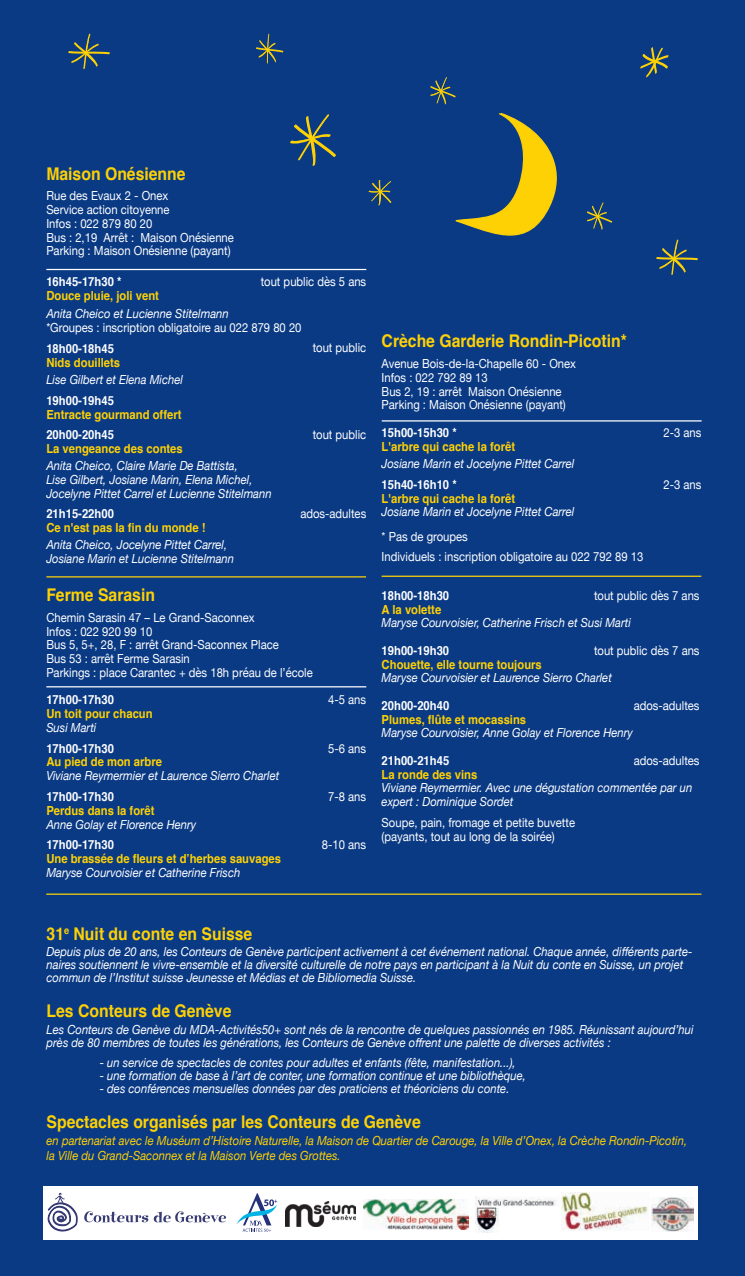
<style>
.page{position:relative;width:745px;height:1276px;background:#fff}
.page>*{position:absolute;margin:0;border:0;box-sizing:border-box;transform-origin:0 0}
.t1{font:700 17.5px "Helvetica";color:#fed105;scale:.9 1}
.t2{font:italic 12.5px/13.8px "Helvetica Neue";color:#fff;scale:.9 1}
.t3{font:12.5px/13.8px "Helvetica Neue";color:#fff;scale:.9 1}
.t4{font:700 12.5px "Helvetica";color:#fed105;scale:.9 1}
.t5{font:700 12.5px "Helvetica";color:#fff;scale:.9 1}
.t6{font:italic 12.5px/14.5px "Helvetica Neue";color:#fed105;scale:.9 1}
.s1{font-family:"Helvetica Neue LT Std"}
</style>
<div class="page">
<div style="left:0;top:0;width:744px;height:1276px;background:#0a3a84"></div>
<hr style="left:46px;top:576px;width:320px;height:1px;background:#fed105">
<hr style="left:381px;top:420px;width:320px;height:1px;background:#fff">
<hr style="left:46px;top:269px;width:320px;height:1px;background:#fff">
<hr style="left:46px;top:686px;width:320px;height:1px;background:#fff">
<hr style="left:381px;top:575px;width:320px;height:2px;background:#fed105">
<svg style="left:586px;top:202px;width:26px;height:28px"></svg>
<svg style="left:640px;top:47px;width:28px;height:31px"></svg>
<svg style="left:455px;top:113px;width:102px;height:123px"></svg>
<svg style="left:430px;top:77px;width:25px;height:28px"></svg>
<svg style="left:290px;top:114px;width:46px;height:52px"></svg>
<svg style="left:256px;top:33px;width:27px;height:31px"></svg>
<svg style="left:368px;top:179px;width:23px;height:27px"></svg>
<svg style="left:656px;top:239px;width:42px;height:36px"></svg>
<svg style="left:68px;top:33px;width:42px;height:36px"></svg>
<hr style="left:46px;top:893px;width:655px;height:2px;background:#fed105">
<div style="left:43px;top:1185px;width:654px;height:54px;background:#fff"></div>
<svg style="left:84px;top:1211px;width:64px;height:11px"></svg>
<svg style="left:48px;top:1192px;width:29px;height:39px"></svg>
<svg style="left:154px;top:1211px;width:72px;height:11px"></svg>
<img style="left:285px;top:1201px;width:70px;height:25px">
<img style="left:363px;top:1199px;width:105px;height:30px">
<img style="left:475px;top:1206px;width:22px;height:26px">
<img style="left:475px;top:1196px;width:81px;height:10px">
<img style="left:561px;top:1193px;width:87px;height:37px">
<svg style="left:236px;top:1193px;width:41px;height:38px"></svg>
<img style="left:651px;top:1197px;width:41px;height:35px">
<h1 class="t1" style="left:46px;top:159px;width:156px">Maison Onésienne</h1>
<p class="t3" style="left:46px;top:190px;width:210px">Rue des Evaux 2 - Onex<br>Service action <span class="s1">citoyenne<br></span>Infos : 022 879 80 20<br>Bus : 2,19 Arrêt : Maison Onésienne<br>Parking : Maison Onésienne (payant)</p>
<p class="t5" style="left:46px;top:272px;width:85px">16h45-17h30 *</p>
<p class="t3" style="left:260px;top:276px;width:119px">tout public dès 5 ans</p>
<p class="t4" style="left:46px;top:286px;width:127px">Douce pluie, joli vent</p>
<p class="t2" style="left:46px;top:307px;width:204px">Anita Cheico et Lucienne Stitelmann</p>
<p class="t3" style="left:312px;top:341px;width:61px">tout public</p>
<p class="t3" style="left:46px;top:321px;width:285px">*Groupes : inscription obligatoire au 022 879 80 20</p>
<p class="t5" style="left:46px;top:338px;width:77px">18h00-18h45</p>
<p class="t4" style="left:46px;top:352px;width:83px">Nids douillets</p>
<p class="t2" style="left:46px;top:373px;width:153px">Lise Gilbert et Elena Michel</p>
<p class="t5" style="left:46px;top:390px;width:77px">19h00-19h45</p>
<p class="t4" style="left:46px;top:404px;width:152px">Entracte gourmand offert</p>
<p class="t5" style="left:46px;top:425px;width:77px">20h00-20h45</p>
<p class="t4" style="left:46px;top:439px;width:153px">La vengeance des contes</p>
<p class="t2" style="left:46px;top:460px;width:252px">Anita Cheico, Claire Marie De Battista,<br>Lise Gilbert, Josiane Marin, Elena Michel,<br>Jocelyne Pittet Carrel et Lucienne Stitelmann</p>
<p class="t5" style="left:46px;top:503px;width:77px">21h15-22h00</p>
<p class="t3" style="left:300px;top:507px;width:75px">ados-adultes</p>
<p class="t4" style="left:46px;top:517px;width:178px">Ce n'est pas la fin du monde !</p>
<p class="t2" style="left:46px;top:538px;width:210px">Anita Cheico, Jocelyne Pittet Carrel,<br>Josiane Marin et Lucienne Stitelmann</p>
<p class="t3" style="left:312px;top:428px;width:61px">tout public</p>
<h1 class="t1" style="left:46px;top:581px;width:122px">Ferme Sarasin</h1>
<p class="t3" style="left:46px;top:611px;width:297px">Chemin Sarasin 47 – Le Grand-Saconnex<br>Infos : 022 920 99 10<br>Bus 5, 5+, 28, F : arrêt Grand-Saconnex Place<br>Bus 53 : arrêt Ferme Sarasin<br>Parkings : place Carantec + dès 18h préau de l’école</p>
<p class="t5" style="left:46px;top:690px;width:77px">17h00-17h30</p>
<p class="t3" style="left:328px;top:694px;width:44px">4-5 ans</p>
<p class="t4" style="left:46px;top:703px;width:120px">Un toit pour chacun</p>
<p class="t2" style="left:46px;top:721px;width:57px">Susi Marti</p>
<p class="t5" style="left:46px;top:738px;width:77px">17h00-17h30</p>
<p class="t3" style="left:328px;top:742px;width:44px">5-6 ans</p>
<p class="t4" style="left:46px;top:752px;width:130px">Au pied de mon arbre</p>
<p class="t2" style="left:46px;top:769px;width:260px">Viviane Reymermier et Laurence Sierro Charlet</p>
<p class="t5" style="left:46px;top:786px;width:77px">17h00-17h30</p>
<p class="t3" style="left:328px;top:790px;width:44px">7-8 ans</p>
<p class="t4" style="left:46px;top:800px;width:122px">Perdus dans la forêt</p>
<p class="t2" style="left:46px;top:818px;width:168px">Anne Golay et Florence Henry</p>
<p class="t5" style="left:46px;top:835px;width:77px">17h00-17h30</p>
<p class="t3" style="left:321px;top:839px;width:51px">8-10 ans</p>
<p class="t4" style="left:46px;top:848px;width:262px">Une brassée de fleurs et d’herbes sauvages</p>
<p class="t2" style="left:46px;top:866px;width:217px">Maryse Courvoisier et Catherine Frisch</p>
<h1 class="t1" style="left:381px;top:327px;width:274px">Crèche Garderie Rondin-Picotin*</h1>
<p class="t3" style="left:381px;top:357px;width:217px">Avenue Bois-de-la-Chapelle 60 - Onex<br>Infos : 022 792 89 13<br>Bus 2, 19 : arrêt Maison Onésienne<br>Parking : Maison Onésienne (payant)</p>
<p class="t5" style="left:381px;top:422px;width:85px">15h00-15h30 *</p>
<p class="t3" style="left:663px;top:426px;width:44px">2-3 ans</p>
<p class="t4" style="left:381px;top:436px;width:150px">L'arbre qui cache la forêt</p>
<p class="t2" style="left:381px;top:457px;width:215px">Josiane Marin et Jocelyne Pittet Carrel</p>
<p class="t5" style="left:381px;top:474px;width:85px">15h40-16h10 *</p>
<p class="t3" style="left:663px;top:478px;width:44px">2-3 ans</p>
<p class="t4" style="left:381px;top:488px;width:150px">L'arbre qui cache la forêt</p>
<p class="t2" style="left:381px;top:505px;width:215px">Josiane Marin et Jocelyne Pittet Carrel</p>
<p class="t3" style="left:381px;top:526px;width:292px;line-height:20.9px">* Pas de groupes<br>Individuels : inscription obligatoire au 022 792 89 13</p>
<p class="t5" style="left:381px;top:585px;width:77px">18h00-18h30</p>
<p class="t3" style="left:593px;top:589px;width:119px">tout public dès 7 ans</p>
<p class="t4" style="left:381px;top:599px;width:68px">A la volette</p>
<p class="t2" style="left:381px;top:616px;width:278px">Maryse Courvoisier, Catherine Frisch et Susi Marti</p>
<p class="t5" style="left:381px;top:640px;width:77px">19h00-19h30</p>
<p class="t3" style="left:593px;top:644px;width:119px">tout public dès 7 ans</p>
<p class="t4" style="left:381px;top:654px;width:179px">Chouette, elle tourne toujours</p>
<p class="t2" style="left:381px;top:671px;width:257px">Maryse Courvoisier et Laurence Sierro Charlet</p>
<p class="t5" style="left:381px;top:695px;width:77px">20h00-20h40</p>
<p class="t3" style="left:633px;top:699px;width:75px">ados-adultes</p>
<p class="t4" style="left:381px;top:709px;width:162px">Plumes, flûte et mocassins</p>
<p class="t2" style="left:381px;top:726px;width:280px">Maryse Courvoisier, Anne Golay et Florence Henry</p>
<p class="t5" style="left:381px;top:750px;width:77px">21h00-21h45</p>
<p class="t3" style="left:633px;top:754px;width:75px">ados-adultes</p>
<p class="t4" style="left:381px;top:764px;width:108px">La ronde des vins</p>
<p class="t2" style="left:381px;top:781px;width:346px">Viviane Reymermier. Avec une dégustation commentée par un expert : Dominique Sordet</p>
<p class="t3" style="left:381px;top:816px;width:216px">Soupe, pain, fromage et petite buvette (payants, tout au long de la soirée)</p>
<h1 class="t1" style="left:47px;top:919px;width:230px">31<sup>e</sup> Nuit du conte en Suisse</h1>
<p class="t2" style="left:47px;top:946px;width:718px;line-height:13.1px">Depuis plus de 20 ans, les Conteurs de Genève participent activement à cet événement national. Chaque année, différents parte&shy;naires soutiennent le vivre-ensemble et la diversité culturelle de notre pays en participant à la Nuit du conte en Suisse, un projet commun de l’Institut suisse Jeunesse et Médias et de Bibliomedia Suisse.</p>
<h1 class="t1" style="left:47px;top:996px;width:207px">Les Conteurs de Genève</h1>
<p class="t2" style="left:47px;top:1023px;width:720px;line-height:13.1px">Les Conteurs de Genève du MDA-Activités50+ sont nés de la rencontre de quelques passionnés en 1985. Réunissant aujourd’hui près de 80 membres de toutes les générations, les Conteurs de Genève offrent une palette de diverses activités :</p>
<p class="t2" style="left:100px;top:1056px;width:463px">- un service de spectacles de contes pour adultes et enfants (fête, manifestation...),</p>
<p class="t2" style="left:100px;top:1069px;width:474px">- une formation de base à l’art de conter, une formation continue et une bibliothèque,</p>
<p class="t2" style="left:100px;top:1082px;width:456px">- des conférences mensuelles données par des praticiens et théoriciens du conte.</p>
<h1 class="t1" style="left:47px;top:1107px;width:417px">Spectacles organisés par les Conteurs de Genève</h1>
<p class="t6" style="left:47px;top:1134px;width:712px">en partenariat avec le Muséum d’Histoire Naturelle, la Maison de Quartier de Carouge, la Ville d’Onex, la Crèche Rondin-Picotin, la Ville du Grand-Saconnex et la Maison Verte des Grottes.</p>
</div>
